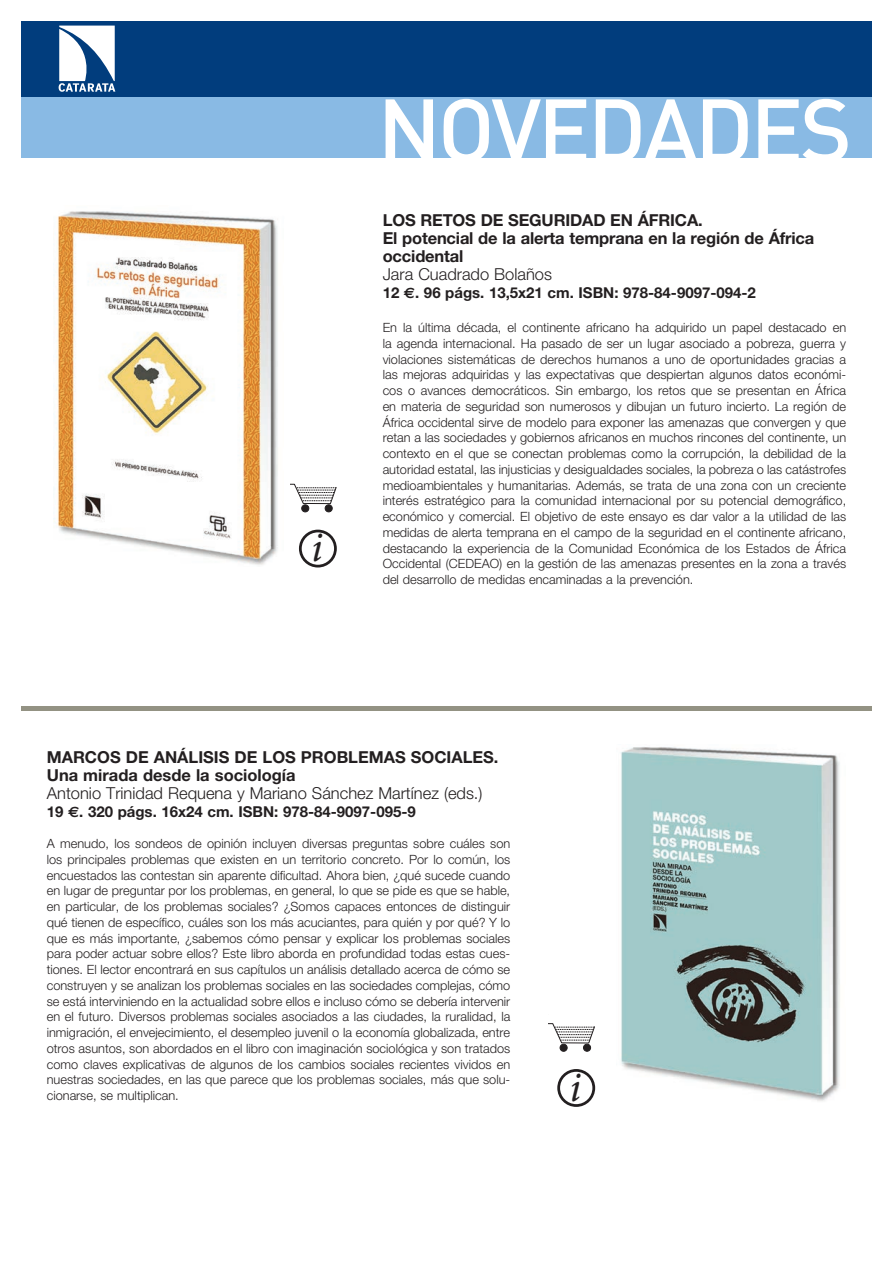
<style>
.page{position:relative;width:893px;height:1263px;background:#fff}
.page>*{position:absolute;margin:0;border:0;box-sizing:border-box;transform-origin:0 0}
.t1{font:500 88.5px "DIN";letter-spacing:-.04em;color:#fff}
.t2{font:italic 42.75px "Minion Pro";color:#231f20}
.t3{font:700 16.5px/18px "Helvetica Neue";letter-spacing:-.01em;color:#231f20}
.t4{font:300 16.5px "Helvetica Neue";color:#231f20}
.t5{font:700 15px "Helvetica Neue";color:#231f20}
.t6{font:300 12.75px/15.8px "Helvetica Neue";color:#231f20;text-align:justify}
.s1{font-family:"Euro Sans"}
</style>
<div class="page">
<div style="left:21px;top:21px;width:851px;height:136px;background:#89bae4"></div>
<div style="left:21px;top:21px;width:851px;height:76px;background:#013d7d"></div>
<svg style="left:58px;top:25px;width:58px;height:67px"></svg>
<img style="left:53px;top:211px;width:225px;height:354px">
<div style="left:302px;top:505px;width:7px;height:7px;background:#231f20;border-radius:50%"></div>
<div style="left:302px;top:505px;width:7px;height:7px;border:1px solid #231f20;border-radius:50%"></div>
<div style="left:325px;top:505px;width:7px;height:7px;background:#231f20;border-radius:50%"></div>
<div style="left:325px;top:505px;width:7px;height:7px;border:1px solid #231f20;border-radius:50%"></div>
<svg style="left:290px;top:484px;width:47px;height:20px"></svg>
<div style="left:299px;top:530px;width:38px;height:37px;border:3px solid #231f20;border-radius:50%"></div>
<hr style="left:21px;top:706px;width:851px;height:4px;background:#939283">
<img style="left:620px;top:747px;width:220px;height:354px">
<div style="left:560px;top:1044px;width:7px;height:7px;background:#231f20;border-radius:50%"></div>
<div style="left:560px;top:1044px;width:7px;height:7px;border:1px solid #231f20;border-radius:50%"></div>
<div style="left:583px;top:1044px;width:8px;height:7px;background:#231f20;border-radius:50%"></div>
<div style="left:583px;top:1044px;width:8px;height:7px;border:1px solid #231f20;border-radius:50%"></div>
<svg style="left:549px;top:1023px;width:46px;height:20px"></svg>
<div style="left:557px;top:1069px;width:38px;height:38px;border:3px solid #231f20;border-radius:50%"></div>
<h2 class="t2" style="left:311px;top:518px;width:13px">i</h2>
<h1 class="t1" style="left:377px;top:74px;width:476px">NOVEDADES</h1>
<p class="t3" style="left:383px;top:211px;width:433px">LOS RETOS DE SEGURIDAD EN ÁFRICA.<br>El potencial de la alerta temprana en la región de África occidental</p>
<p class="t4" style="left:383px;top:264px;width:171px">Jara Cuadrado Bolaños</p>
<p class="t5" style="left:383px;top:284px;width:375px">12 <span class="s1">€</span>. 96 págs. 13,5x21 cm. ISBN: 978-84-9097-094-2</p>
<p class="t6" style="left:383px;top:320px;width:465px">En la última década, el continente africano ha adquirido un papel destacado en la agenda internacional. Ha pasado de ser un lugar asociado a pobreza, guerra y violaciones sistemáticas de derechos humanos a uno de oportunidades gracias a las mejoras adquiridas y las expectativas que despiertan algunos datos económi&shy;cos o avances democráticos. Sin embargo, los retos que se presentan en África en materia de seguridad son numerosos y dibujan un futuro incierto. La región de África occidental sirve de modelo para exponer las amenazas que convergen y que retan a las sociedades y gobiernos africanos en muchos rincones del continente, un contexto en el que se conectan problemas como la corrupción, la debilidad de la autoridad estatal, las injusticias y desigualdades sociales, la pobreza o las catástrofes medioambientales y humanitarias. Además, se trata de una zona con un creciente interés estratégico para la comunidad internacional por su potencial demográfico, económico y comercial. El objetivo de este ensayo es dar valor a la utilidad de las medidas de alerta temprana en el campo de la seguridad en el continente africano, destacando la experiencia de la Comunidad Económica de los Estados de África Occidental (CEDEAO) en la gestión de las amenazas presentes en la zona a través del desarrollo de medidas encaminadas a la prevención.</p>
<p class="t3" style="left:47px;top:747px;width:453px">MARCOS DE ANÁLISIS DE LOS PROBLEMAS SOCIALES.<br>Una mirada desde la sociología</p>
<p class="t4" style="left:47px;top:782px;width:437px">Antonio Trinidad Requena y Mariano Sánchez Martínez (eds.)</p>
<p class="t5" style="left:47px;top:802px;width:371px">19 <span class="s1">€</span>. 320 págs. 16x24 cm. ISBN: 978-84-9097-095-9</p>
<p class="t6" style="left:47px;top:835px;width:465px">A menudo, los sondeos de opinión incluyen diversas preguntas sobre cuáles son los principales problemas que existen en un territorio concreto. Por lo común, los encuestados las contestan sin aparente dificultad. Ahora bien, ¿qué sucede cuando en lugar de preguntar por los problemas, en general, lo que se pide es que se hable, en particular, de los problemas sociales? ¿Somos capaces entonces de distinguir qué tienen de específico, cuáles son los más acuciantes, para quién y por qué? Y lo que es más importante, ¿sabemos cómo pensar y explicar los problemas sociales para poder actuar sobre ellos? Este libro aborda en profundidad todas estas cues&shy;tiones. El lector encontrará en sus capítulos un análisis detallado acerca de cómo se construyen y se analizan los problemas sociales en las sociedades complejas, cómo se está interviniendo en la actualidad sobre ellos e incluso cómo se debería intervenir en el futuro. Diversos problemas sociales asociados a las ciudades, la ruralidad, la inmigración, el envejecimiento, el desempleo juvenil o la economía globalizada, entre otros asuntos, son abordados en el libro con imaginación sociológica y son tratados como claves explicativas de algunos de los cambios sociales recientes vividos en nuestras sociedades, en las que parece que los problemas sociales, más que solu&shy;cionarse, se multiplican.</p>
<h2 class="t2" style="left:569px;top:1058px;width:13px">i</h2>
</div>
